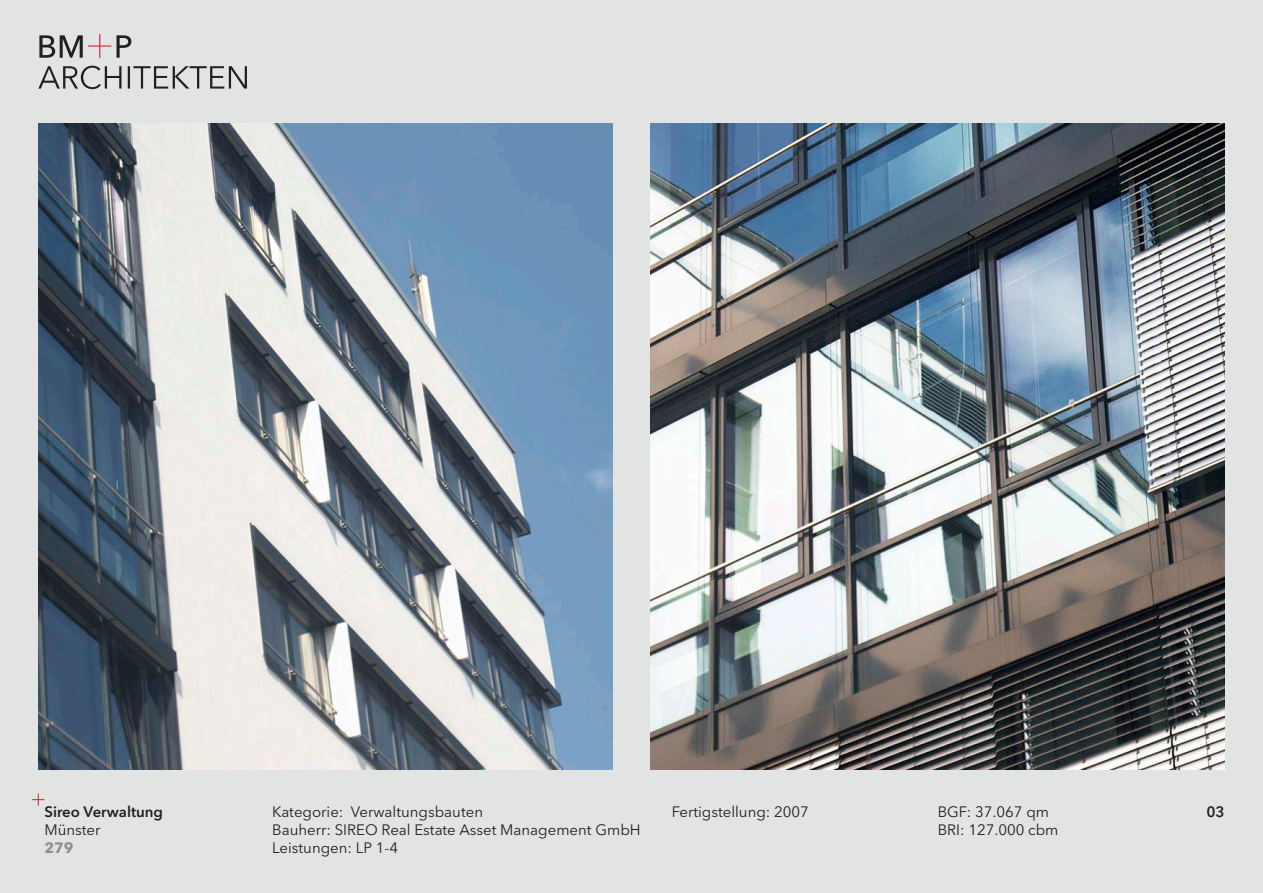
<style>
.page{position:relative;width:1263px;height:893px;background:#e2e4e4}
.page>*{position:absolute;margin:0;border:0;box-sizing:border-box;transform-origin:0 0}
.t1{font:15px/18px "Avenir Next LT Pro";color:#231f20}
.t2{font:600 15px "Avenir Next LT Pro";color:#231f20}
.t3{font:700 15px "Avenir Next LT Pro";color:#8d9091}
</style>
<div class="page">
<svg style="left:32px;top:793px;width:12px;height:13px"></svg>
<img style="left:38px;top:123px;width:574px;height:647px">
<img style="left:651px;top:123px;width:574px;height:647px">
<svg style="left:39px;top:34px;width:72px;height:24px"></svg>
<svg style="left:117px;top:35px;width:14px;height:23px"></svg>
<svg style="left:38px;top:66px;width:83px;height:23px"></svg>
<hr style="left:128px;top:66px;width:2px;height:23px;background:#231f20">
<svg style="left:133px;top:66px;width:114px;height:23px"></svg>
<p class="t2" style="left:44px;top:803px;width:120px">Sireo Verwaltung</p>
<p class="t1" style="left:44px;top:821px;width:58px">Münster</p>
<p class="t3" style="left:44px;top:839px;width:31px">279</p>
<p class="t1" style="left:272px;top:803px;width:370px">Kategorie: Verwaltungsbauten<br>Bauherr: SIREO Real Estate Asset Management GmbH<br>Leistungen: LP 1-4</p>
<p class="t1" style="left:672px;top:803px;width:139px">Fertigstellung: 2007</p>
<p class="t1" style="left:938px;top:803px;width:122px">BGF: 37.067 qm<br>BRI: 127.000 cbm</p>
<p class="t2" style="left:1206px;top:803px;width:20px">03</p>
</div>
